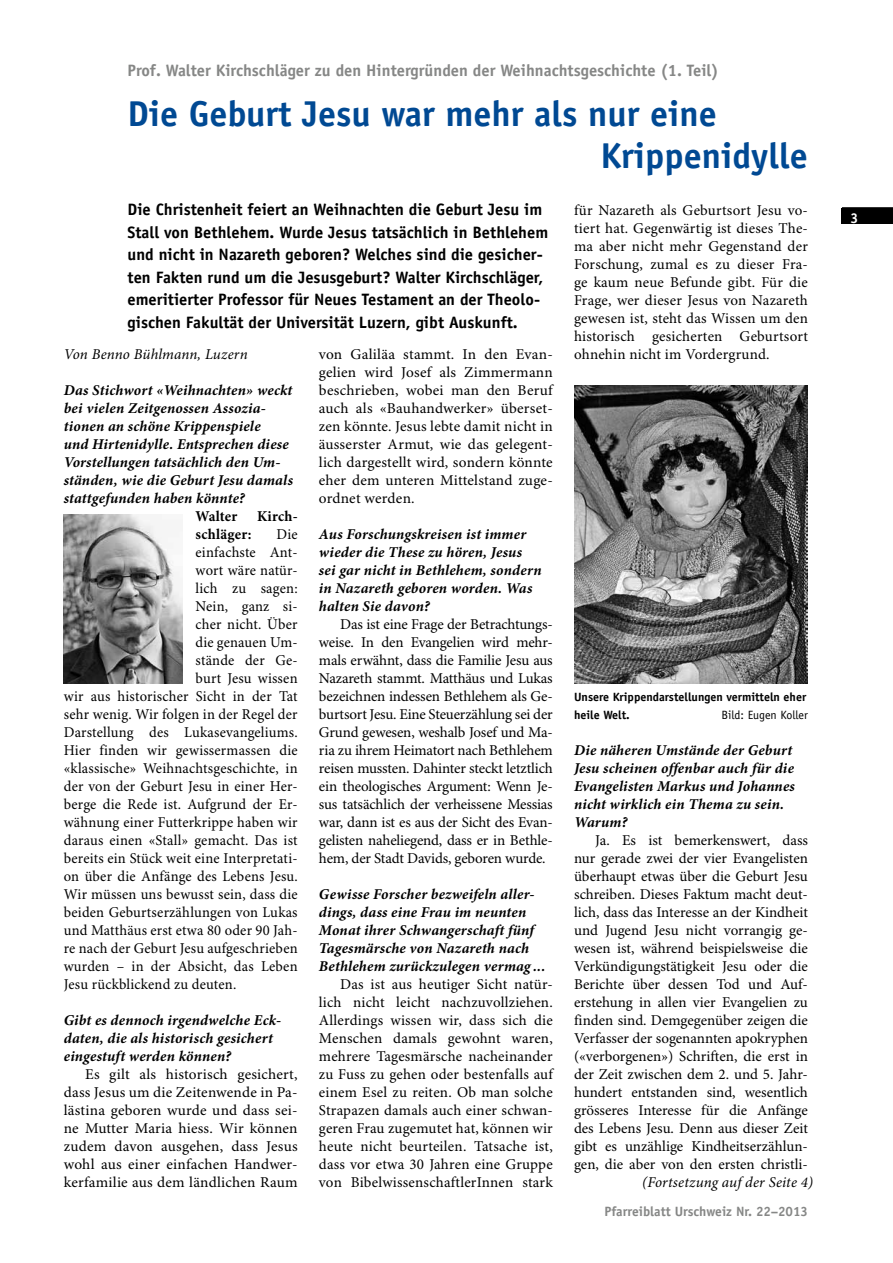
<style>
.page{position:relative;width:893px;height:1263px;background:#fff}
.page>*{position:absolute;margin:0;border:0;box-sizing:border-box;transform-origin:0 0}
.t1{font:700 36px/42px "Officina Sans Std";color:#004993}
.t2{font:700 16.5px/22.5px "Officina Sans Std";color:#000}
.t3{font:700 16.5px "Officina Sans Std";color:#868786}
.t4{font:15px/18px "Minion Pro";letter-spacing:.01em;color:#000;text-align:justify}
.t5{font:italic 700 15px/18px "Minion Pro";letter-spacing:.01em;color:#000}
.t6{font:italic 15px "Minion Pro";letter-spacing:.01em;color:#000}
.t7{font:700 15px "Minion Pro";letter-spacing:.015em;color:#000}
.t8{font:700 14.25px "Officina Sans Std";color:#fff}
.t9{font:700 13.5px "Officina Sans Std";color:#868786}
.t10{font:700 12px/18px "Officina Sans Std";color:#000}
.t11{font:12px "Officina Sans Std";color:#000}
</style>
<div class="page">
<div style="left:842px;top:208px;width:51px;height:16px;background:#000"></div>
<hr style="left:842px;top:207px;width:51px;height:2px;background:#000">
<img style="left:64px;top:515px;width:119px;height:168px">
<img style="left:574px;top:385px;width:234px;height:298px">
<p class="t3" style="left:128px;top:60px;width:593px">Prof. Walter Kirchschläger zu den Hintergründen der Weihnachtsgeschichte (1. Teil)</p>
<h1 class="t1" style="left:601px;top:93px;width:209px;text-indent:-473px">Die Geburt Jesu war mehr als nur eine<br>Krippenidylle</h1>
<p class="t2" style="left:128px;top:198px;width:422px">Die Christenheit feiert an Weihnachten die Geburt Jesu im Stall von Bethlehem. Wurde Jesus tatsächlich in Bethlehem und nicht in Nazareth geboren? Welches sind die gesicher&shy;ten Fakten rund um die Jesusgeburt? Walter Kirchschläger, emeritierter Professor für Neues Testament an der Theolo&shy;gischen Fakultät der Universität Luzern, gibt Auskunft.</p>
<p class="t4" style="left:574px;top:202px;width:235px">für Nazareth als Geburtsort Jesu vo&shy;tiert hat. Gegenwärtig ist dieses The&shy;ma aber nicht mehr Gegenstand der Forschung, zumal es zu dieser Fra&shy;ge kaum neue Befunde gibt. Für die Frage, wer dieser Jesus von Nazareth gewesen ist, steht das Wissen um den historisch gesicherten Geburtsort ohnehin nicht im Vordergrund.</p>
<p class="t6" style="left:64px;top:345px;width:185px">Von Benno Bühlmann, Luzern</p>
<p class="t5" style="left:64px;top:382px;width:231px">Das Stichwort «Weihnachten» weckt bei vielen Zeitgenossen Assozia&shy;tionen an schöne Krippenspiele<br>und Hirtenidylle. Entsprechen diese Vorstellungen tatsächlich den Um&shy;ständen, wie die Geburt Jesu damals stattgefunden haben könnte?</p>
<p class="t7" style="left:196px;top:507px;width:43px">Walter</p>
<p class="t7" style="left:257px;top:507px;width:42px">Kirch-</p>
<p class="t7" style="left:196px;top:525px;width:57px">schläger:</p>
<p class="t4" style="left:276px;top:526px;width:23px">Die</p>
<p class="t4" style="left:196px;top:544px;width:104px">einfachste Ant-</p>
<p class="t4" style="left:196px;top:562px;width:104px">wort wäre natür-</p>
<p class="t4" style="left:196px;top:580px;width:104px">lich zu sagen:</p>
<p class="t4" style="left:196px;top:598px;width:104px">Nein, ganz si-</p>
<p class="t4" style="left:196px;top:616px;width:104px">cher nicht. Über</p>
<p class="t4" style="left:196px;top:634px;width:104px">die genauen Um-</p>
<p class="t4" style="left:196px;top:652px;width:104px">stände der Ge-</p>
<p class="t4" style="left:196px;top:670px;width:104px">burt Jesu wissen</p>
<p class="t4" style="left:64px;top:688px;width:235px">wir aus historischer Sicht in der Tat</p>
<p class="t4" style="left:64px;top:706px;width:235px">sehr wenig. Wir folgen in der Regel der</p>
<p class="t4" style="left:64px;top:724px;width:235px">Darstellung des Lukasevangeliums.</p>
<p class="t4" style="left:64px;top:742px;width:235px">Hier finden wir gewissermassen die</p>
<p class="t4" style="left:64px;top:760px;width:235px">«klassische» Weihnachtsgeschichte, in</p>
<p class="t4" style="left:64px;top:778px;width:235px">der von der Geburt Jesu in einer Her-</p>
<p class="t4" style="left:64px;top:796px;width:235px">berge die Rede ist. Aufgrund der Er-</p>
<p class="t4" style="left:64px;top:814px;width:235px">wähnung einer Futterkrippe haben wir</p>
<p class="t4" style="left:64px;top:832px;width:235px">daraus einen «Stall» gemacht. Das ist</p>
<p class="t4" style="left:64px;top:850px;width:235px">bereits ein Stück weit eine Interpretati-</p>
<p class="t4" style="left:64px;top:868px;width:235px">on über die Anfänge des Lebens Jesu.</p>
<p class="t4" style="left:64px;top:886px;width:235px">Wir müssen uns bewusst sein, dass die</p>
<p class="t4" style="left:64px;top:904px;width:235px">beiden Geburtserzählungen von Lukas</p>
<p class="t4" style="left:64px;top:922px;width:235px">und Matthäus erst etwa 80 oder 90 Jah-</p>
<p class="t4" style="left:64px;top:940px;width:235px">re nach der Geburt Jesu aufgeschrieben</p>
<p class="t4" style="left:64px;top:958px;width:235px">wurden – in der Absicht, das Leben</p>
<p class="t4" style="left:64px;top:976px;width:174px">Jesu rückblickend zu deuten.</p>
<p class="t5" style="left:64px;top:1012px;width:219px">Gibt es dennoch irgendwelche Eck&shy;daten, die als historisch gesichert eingestuft werden können?</p>
<p class="t4" style="left:64px;top:1066px;width:235px;text-indent:21px">Es gilt als historisch gesichert, dass Jesus um die Zeitenwende in Pa&shy;lästina geboren wurde und dass sei&shy;ne Mutter Maria hiess. Wir können zudem davon ausgehen, dass Jesus wohl aus einer einfachen Handwer&shy;kerfamilie aus dem ländlichen Raum</p>
<p class="t4" style="left:319px;top:346px;width:235px">von Galiläa stammt. In den Evan&shy;gelien wird Josef als Zimmermann beschrieben, wobei man den Beruf auch als «Bauhandwerker» überset&shy;zen könnte. Jesus lebte damit nicht in äusserster Armut, wie das gelegent&shy;lich dargestellt wird, sondern könnte eher dem unteren Mittelstand zuge&shy;ordnet werden.</p>
<p class="t5" style="left:319px;top:526px;width:224px">Aus Forschungskreisen ist immer wieder die These zu hören, Jesus sei gar nicht in Bethlehem, sondern in Nazareth geboren worden. Was halten Sie davon?</p>
<p class="t4" style="left:319px;top:616px;width:235px;text-indent:21px">Das ist eine Frage der Betrachtungs&shy;weise. In den Evangelien wird mehr&shy;mals erwähnt, dass die Familie Jesu aus Nazareth stammt. Matthäus und Lukas bezeichnen indessen Bethlehem als Ge&shy;burtsort Jesu. Eine Steuerzählung sei der Grund gewesen, weshalb Josef und Ma&shy;ria zu ihrem Heimatort nach Bethlehem reisen mussten. Dahinter steckt letztlich ein theologisches Argument: Wenn Je&shy;sus tatsächlich der verheissene Messias war, dann ist es aus der Sicht des Evan&shy;gelisten naheliegend, dass er in Bethle&shy;hem, der Stadt Davids, geboren wurde.</p>
<p class="t5" style="left:319px;top:886px;width:228px">Gewisse Forscher bezweifeln aller&shy;dings, dass eine Frau im neunten Monat ihrer Schwangerschaft fünf Tagesmärsche von Nazareth nach Bethlehem zurückzulegen vermag ...</p>
<p class="t4" style="left:319px;top:976px;width:235px;text-indent:21px">Das ist aus heutiger Sicht natür&shy;lich nicht leicht nachzuvollziehen.<br>Allerdings wissen wir, dass sich die Menschen damals gewohnt waren, mehrere Tagesmärsche nacheinander zu Fuss zu gehen oder bestenfalls auf einem Esel zu reiten. Ob man solche Strapazen damals auch einer schwan&shy;geren Frau zugemutet hat, können wir heute nicht beurteilen. Tatsache ist, dass vor etwa 30 Jahren eine Gruppe von BibelwissenschaftlerInnen stark</p>
<p class="t10" style="left:574px;top:688px;width:234px">Unsere Krippendarstellungen vermitteln eher heile Welt.</p>
<p class="t11" style="left:721px;top:708px;width:88px">Bild: Eugen Koller</p>
<p class="t5" style="left:574px;top:742px;width:222px">Die näheren Umstände der Geburt<br>Jesu scheinen offenbar auch für die<br>Evangelisten Markus und Johannes nicht wirklich ein Thema zu sein.<br>Warum?</p>
<p class="t4" style="left:574px;top:832px;width:235px;text-indent:21px">Ja. Es ist bemerkenswert, dass nur gerade zwei der vier Evangelisten überhaupt etwas über die Geburt Jesu schreiben. Dieses Faktum macht deut&shy;lich, dass das Interesse an der Kindheit und Jugend Jesu nicht vorrangig ge&shy;wesen ist, während beispielsweise die Verkündigungstätigkeit Jesu oder die Berichte über dessen Tod und Auf&shy;erstehung in allen vier Evangelien zu finden sind. Demgegenüber zeigen die Verfasser der sogenannten apokryphen («verborgenen») Schriften, die erst in der Zeit zwischen dem 2. und 5. Jahr&shy;hundert entstanden sind, wesentlich grösseres Interesse für die Anfänge des Lebens Jesu. Denn aus dieser Zeit gibt es unzählige Kindheitserzählun&shy;gen, die aber von den ersten christli-</p>
<p class="t6" style="left:642px;top:1173px;width:173px">(Fortsetzung auf der Seite 4)</p>
<p class="t9" style="left:604px;top:1203px;width:205px">Pfarreiblatt Urschweiz Nr. 22–2013</p>
<p class="t8" style="left:850px;top:209px;width:9px">3</p>
</div>
